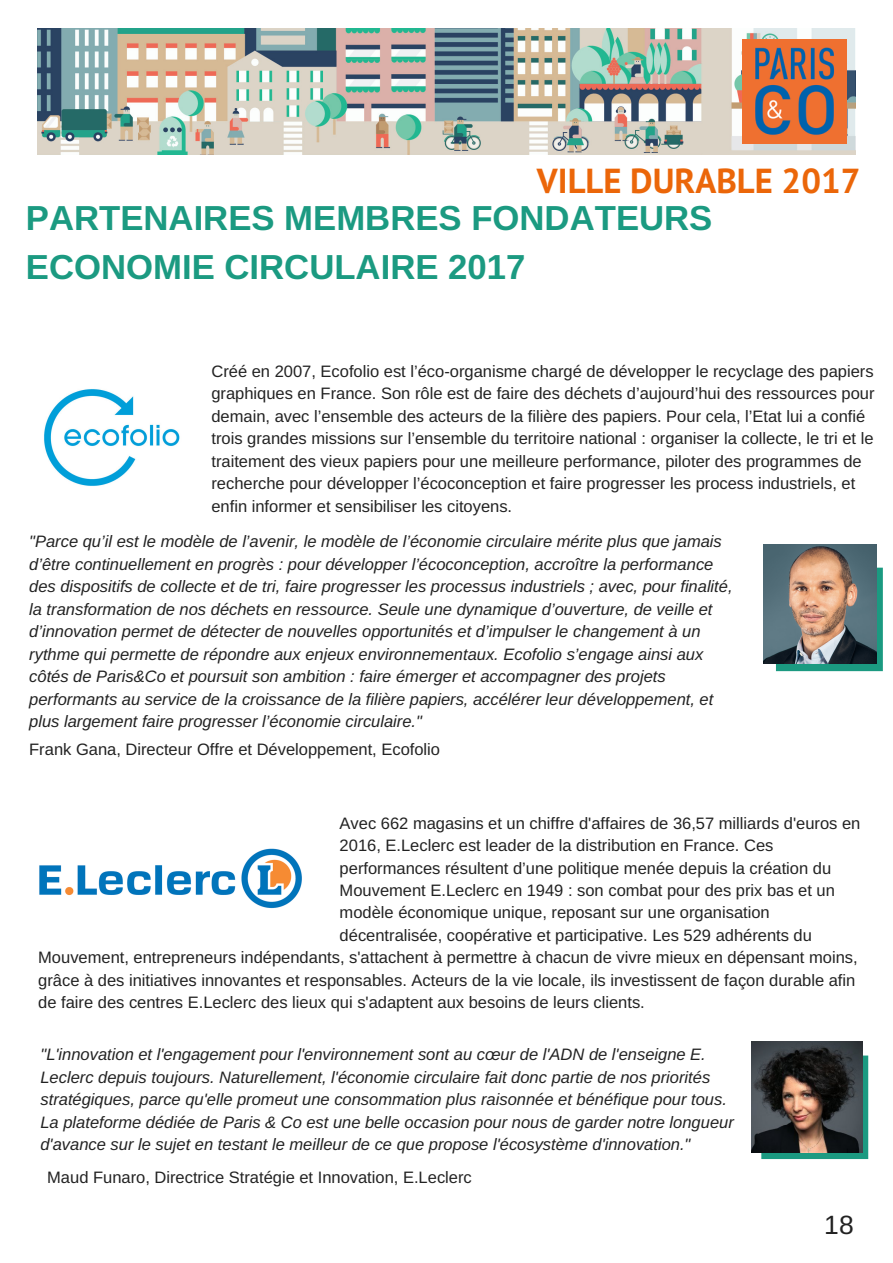
<style>
.page{position:relative;width:893px;height:1263px;background:#fff}
.page>*{position:absolute;margin:0;border:0;box-sizing:border-box;transform-origin:0 0}
.t1{font:700 34.65px/48.3px "Arimo";color:#1b9a81}
.t2{font:700 34.65px "PT Sans";color:#eb6609}
.t3{font:26.4px "Arimo";color:#222}
.t4{font:16.5px/22.5px "Arimo";color:#222}
.t5{font:italic 16.5px/22.5px "Arimo";color:#222}
</style>
<div class="page">
<svg style="left:761px;top:1055px;width:107px;height:104px"></svg>
<img style="left:751px;top:1041px;width:111px;height:111px">
<svg style="left:776px;top:568px;width:106px;height:103px"></svg>
<img style="left:44px;top:389px;width:136px;height:97px">
<img style="left:39px;top:848px;width:263px;height:61px">
<img style="left:763px;top:544px;width:113px;height:119px">
<img style="left:37px;top:28px;width:818px;height:126px">
<img style="left:742px;top:39px;width:104px;height:105px">
<h1 class="t2" style="left:537px;top:158px;width:325px">VILLE DURABLE 2017</h1>
<h1 class="t1" style="left:26px;top:194px;width:688px">PARTENAIRES MEMBRES FONDATEURS<br>ECONOMIE CIRCULAIRE 2017</h1>
<p class="t4" style="left:211px;top:360px;width:664px">Créé en 2007, Ecofolio est l’éco-organisme chargé de développer le recyclage des papiers graphiques en France. Son rôle est de faire des déchets d’aujourd’hui des ressources pour demain, avec l’ensemble des acteurs de la filière des papiers. Pour cela, l’Etat lui a confié trois grandes missions sur l’ensemble du territoire national : organiser la collecte, le tri et le traitement des vieux papiers pour une meilleure performance, piloter des programmes de recherche pour développer l’écoconception et faire progresser les process industriels, et enfin informer et sensibiliser les citoyens.</p>
<p class="t5" style="left:29px;top:530px;width:705px">"Parce qu’il est le modèle de l’avenir, le modèle de l’économie circulaire mérite plus que jamais d’être continuellement en progrès : pour développer l’écoconception, accroître la performance des dispositifs de collecte et de tri, faire progresser les processus industriels ; avec, pour finalité, la transformation de nos déchets en ressource. Seule une dynamique d’ouverture, de veille et d’innovation permet de détecter de nouvelles opportunités et d’impulser le changement à un rythme qui permette de répondre aux enjeux environnementaux. Ecofolio s’engage ainsi aux côtés de Paris&amp;Co et poursuit son ambition : faire émerger et accompagner des projets performants au service de la croissance de la filière papiers, accélérer leur développement, et plus largement faire progresser l’économie circulaire."</p>
<p class="t4" style="left:29px;top:738px;width:412px">Frank Gana, Directeur Offre et Développement, Ecofolio</p>
<p class="t4" style="left:339px;top:811px;width:522px">Avec 662 magasins et un chiffre d'affaires de 36,57 milliards d'euros en</p>
<p class="t4" style="left:339px;top:834px;width:435px">2016, E.Leclerc est leader de la distribution en France. Ces</p>
<p class="t4" style="left:339px;top:856px;width:493px">performances résultent d’une politique menée depuis la création du</p>
<p class="t4" style="left:339px;top:879px;width:497px">Mouvement E.Leclerc en 1949 : son combat pour des prix bas et un</p>
<p class="t4" style="left:339px;top:901px;width:431px">modèle économique unique, reposant sur une organisation</p>
<p class="t4" style="left:339px;top:924px;width:474px">décentralisée, coopérative et participative. Les 529 adhérents du</p>
<p class="t4" style="left:38px;top:946px;width:821px">Mouvement, entrepreneurs indépendants, s'attachent à permettre à chacun de vivre mieux en dépensant moins,</p>
<p class="t4" style="left:38px;top:969px;width:818px">grâce à des initiatives innovantes et responsables. Acteurs de la vie locale, ils investissent de façon durable afin</p>
<p class="t4" style="left:38px;top:991px;width:608px">de faire des centres E.Leclerc des lieux qui s'adaptent aux besoins de leurs clients.</p>
<p class="t5" style="left:40px;top:1043px;width:694px">"L'innovation et l'engagement pour l'environnement sont au cœur de l'ADN de l'enseigne E.<br>Leclerc depuis toujours. Naturellement, l'économie circulaire fait donc partie de nos priorités stratégiques, parce qu'elle promeut une consommation plus raisonnée et bénéfique pour tous.<br>La plateforme dédiée de Paris &amp; Co est une belle occasion pour nous de garder notre longueur d'avance sur le sujet en testant le meilleur de ce que propose l'écosystème d'innovation."</p>
<p class="t4" style="left:47px;top:1166px;width:426px">Maud Funaro, Directrice Stratégie et Innovation, E.Leclerc</p>
<h2 class="t3" style="left:824px;top:1210px;width:31px">18</h2>
</div>
